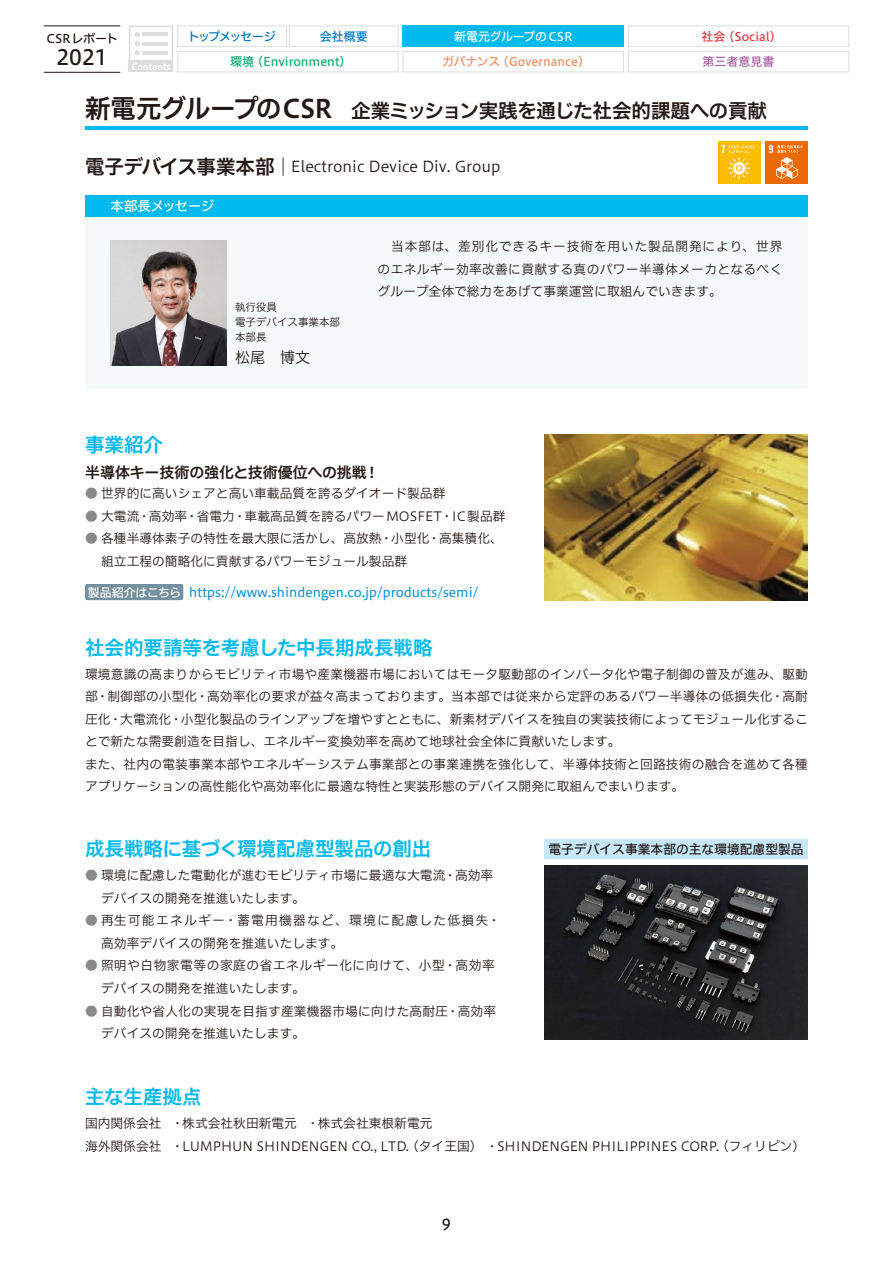
<style>
.page{position:relative;width:893px;height:1263px;background:#fff}
.page>*{position:absolute;margin:0;border:0;box-sizing:border-box;transform-origin:0 0}
.t1{font:21px "Hiragino UD Sans F Std W5";color:#221815}
.t2{font:19.5px "Hiragino UD Sans F Std W6";color:#00b9ef}
.t3{font:19.5px "Hiragino UD Sans F Std W6";letter-spacing:-.02em;color:#221815}
.t4{font:15px "Hiragino UD Sans F Std W3";color:#221815}
.t5{font:15px "Hiragino UD Sans F Std W6";letter-spacing:-.005em;color:#221815}
.t6{font:15px "Hiragino UD Sans F Std W5";color:#221815}
.t7{font:13.5px "Hiragino UD Sans F Std W5";letter-spacing:-.03em;color:#fff}
.t8{font:12.75px/22.5px "Hiragino UD Sans F Std W3";color:#221815}
.t9{font:12.75px "Hiragino UD Sans F Std W4";color:#008cd6}
.t10{font:12.75px/22.5px "Hiragino UD Sans F Std W3";letter-spacing:.1em;color:#221815}
.t11{font:12.75px/22.5px "Hiragino UD Sans F Std W3";letter-spacing:.04em;color:#221815}
.t12{font:12.75px "Hiragino UD Sans F Std W5";color:#221815}
.t13{font:12px "Hiragino UD Sans F Std W5";letter-spacing:-.01em;color:#f18f60}
.t14{font:12px "Hiragino UD Sans F Std W5";color:#0eae71}
.t15{font:12px "Hiragino UD Sans F Std W5";letter-spacing:-.005em;color:#fff}
.t16{font:12px "Hiragino UD Sans F Std W5";color:#e83743}
.t17{font:12px "Hiragino UD Sans F Std W5";letter-spacing:-.095em;color:#0075c2}
.t18{font:12px "Hiragino UD Sans F Std W5";color:#221815}
.t19{font:12px "Hiragino UD Sans F Std W5";color:#a660a3}
.t20{font:12px "Hiragino UD Sans F Std W5";letter-spacing:-.06em;color:#0075c2}
.t21{font:10.5px/15px "Hiragino UD Sans F Std W3";color:#221815}
.t22{font:9px "Hiragino UD Sans F Std W6";color:#fff}
.s1{font-size:25.5px}
.s2{font-family:"Hiragino UD Sans F Std W6";font-size:19.5px}
.s3{font-size:19.5px}
.s4{color:#898989}
.s5{font-family:"Hiragino UD Sans F Std W5";font-size:12px;color:#fff}
</style>
<div class="page">
<div style="left:85px;top:216px;width:723px;height:173px;background:#f6f9fa"></div>
<hr style="left:85px;top:126px;width:723px;height:4px;background:#00b9ef">
<div style="left:85px;top:195px;width:723px;height:21px;background:#00b9ef"></div>
<div style="left:718px;top:141px;width:42px;height:43px;background:#fabd00"></div>
<svg style="left:721px;top:145px;width:34px;height:34px"></svg>
<div style="left:544px;top:840px;width:264px;height:19px;background:#c7e8fa"></div>
<img style="left:111px;top:240px;width:116px;height:125px">
<img style="left:544px;top:865px;width:264px;height:175px">
<img style="left:544px;top:434px;width:264px;height:166px">
<div style="left:85px;top:584px;width:98px;height:16px;background:#748f9d;border-radius:2px"></div>
<div style="left:765px;top:141px;width:43px;height:43px;background:#ed6a02"></div>
<svg style="left:769px;top:145px;width:34px;height:34px"></svg>
<div style="left:129px;top:26px;width:44px;height:36px;border:2px solid #dcdddd"></div>
<div style="left:129px;top:61px;width:44px;height:11px;background:#dcdddd"></div>
<hr style="left:142px;top:33px;width:25px;height:3px;background:#dcdddd">
<hr style="left:142px;top:42px;width:25px;height:3px;background:#dcdddd">
<svg style="left:135px;top:32px;width:5px;height:23px"></svg>
<hr style="left:142px;top:51px;width:25px;height:3px;background:#dcdddd">
<div style="left:177px;top:26px;width:110px;height:21px;border:1px solid #dcdddd"></div>
<div style="left:289px;top:26px;width:109px;height:21px;border:1px solid #dcdddd"></div>
<div style="left:403px;top:26px;width:221px;height:21px;background:#00b9ef"></div>
<div style="left:628px;top:26px;width:221px;height:21px;border:1px solid #dcdddd"></div>
<hr style="left:44px;top:72px;width:76px;height:1px;background:#221815">
<hr style="left:44px;top:26px;width:76px;height:1px;background:#221815">
<div style="left:628px;top:51px;width:221px;height:21px;border:1px solid #dcdddd"></div>
<div style="left:403px;top:51px;width:221px;height:21px;border:1px solid #dcdddd"></div>
<div style="left:177px;top:51px;width:221px;height:21px;border:1px solid #dcdddd"></div>
<p class="t18" style="left:47px;top:29px;width:73px">CSRレポート</p>
<p class="t17" style="left:187px;top:27px;width:90px">トップメッセージ</p>
<p class="t20" style="left:320px;top:27px;width:49px">会社概要</p>
<p class="t15" style="left:454px;top:27px;width:120px">新電元グループのCSR</p>
<p class="t16" style="left:701px;top:27px;width:82px">社会（Social）</p>
<h1 class="t1" style="left:57px;top:41px;width:53px">2021</h1>
<p class="t14" style="left:230px;top:53px;width:123px">環境（Environment）</p>
<p class="t13" style="left:442px;top:53px;width:150px">ガバナンス（Governance）</p>
<p class="t19" style="left:703px;top:53px;width:73px">第三者意見書</p>
<p class="t22" style="left:131px;top:60px;width:41px">Contents</p>
<h2 class="t3" style="left:85px;top:96px;width:683px"><span class="s1">新電元グループのCSR</span>　企業ミッション実践を通じた社会的課題への貢献</h2>
<p class="t4" style="left:85px;top:155px;width:417px"><span class="s2">電子デバイス事業本部</span> <span class="s3">|</span> Electronic Device Div. Group</p>
<p class="t7" style="left:111px;top:195px;width:105px">本部長メッセージ</p>
<p class="t21" style="left:235px;top:299px;width:106px">執行役員<br>電子デバイス事業本部本部長</p>
<p class="t4" style="left:235px;top:346px;width:76px">松尾　博文</p>
<p class="t8" style="left:378px;top:235px;width:406px;text-align:justify;text-indent:14px">当本部は、差別化できるキー技術を用いた製品開発により、世界のエネルギー効率改善に貢献する真のパワー半導体メーカとなるべくグループ全体で総力をあげて事業運営に取組んでいきます。</p>
<h2 class="t2" style="left:85px;top:429px;width:79px">事業紹介</h2>
<p class="t5" style="left:85px;top:461px;width:296px">半導体キー技術の強化と技術優位への挑戦！</p>
<p class="t8" style="left:85px;top:481px;width:362px"><span class="s4">●</span> 世界的に高いシェアと高い車載品質を誇るダイオード製品群</p>
<p class="t8" style="left:85px;top:504px;width:422px"><span class="s4">●</span> 大電流・高効率・省電力・車載高品質を誇るパワーMOSFET・IC製品群</p>
<p class="t8" style="left:101px;top:526px;width:403px;text-indent:-16px"><span class="s4">●</span> 各種半導体素子の特性を最大限に活かし、高放熱・小型化・高集積化、組立工程の簡略化に貢献するパワーモジュール製品群</p>
<p class="t9" style="left:88px;top:582px;width:392px"><span class="s5">製品紹介はこちら</span> https://www.shindengen.co.jp/products/semi/</p>
<h2 class="t2" style="left:85px;top:632px;width:349px">社会的要請等を考慮した中長期成長戦略</h2>
<p class="t8" style="left:85px;top:662px;width:725px">環境意識の高まりからモビリティ市場や産業機器市場においてはモータ駆動部のインバータ化や電子制御の普及が進み、駆動部・制御部の小型化・高効率化の要求が益々高まっております。当本部では従来から定評のあるパワー半導体の低損失化・高耐圧化・大電流化・小型化製品のラインアップを増やすとともに、新素材デバイスを独自の実装技術によってモジュール化することで新たな需要創造を目指し、エネルギー変換効率を高めて地球社会全体に貢献いたします。<br>また、社内の電装事業本部やエネルギーシステム事業部との事業連携を強化して、半導体技術と回路技術の融合を進めて各種アプリケーションの高性能化や高効率化に最適な特性と実装形態のデバイス開発に取組んでまいります。</p>
<h2 class="t2" style="left:85px;top:834px;width:348px">成長戦略に基づく環境配慮型製品の創出</h2>
<p class="t8" style="left:101px;top:864px;width:394px;text-indent:-16px"><span class="s4">●</span> 環境に配慮した電動化が進むモビリティ市場に最適な大電流・高効率デバイスの開発を推進いたします。</p>
<p class="t10" style="left:101px;top:909px;width:401px;text-indent:-16px"><span class="s4">●</span> 再生可能エネルギー・蓄電用機器など、環境に配慮した低損失・高効率デバイスの開発を推進いたします。</p>
<p class="t11" style="left:101px;top:954px;width:395px;text-indent:-16px"><span class="s4">●</span> 照明や白物家電等の家庭の省エネルギー化に向けて、小型・高効率デバイスの開発を推進いたします。</p>
<p class="t8" style="left:101px;top:999px;width:397px;text-indent:-16px"><span class="s4">●</span> 自動化や省人化の実現を目指す産業機器市場に向けた高耐圧・高効率デバイスの開発を推進いたします。</p>
<p class="t12" style="left:549px;top:840px;width:256px">電子デバイス事業本部の主な環境配慮型製品</p>
<h2 class="t2" style="left:85px;top:1082px;width:118px">主な生産拠点</h2>
<p class="t8" style="left:85px;top:1111px;width:722px">国内関係会社　・株式会社秋田新電元　・株式会社東根新電元<br>海外関係会社　・LUMPHUN SHINDENGEN CO., LTD.（タイ王国）　・SHINDENGEN PHILIPPINES CORP.（フィリピン）</p>
<p class="t6" style="left:442px;top:1213px;width:11px">9</p>
</div>
